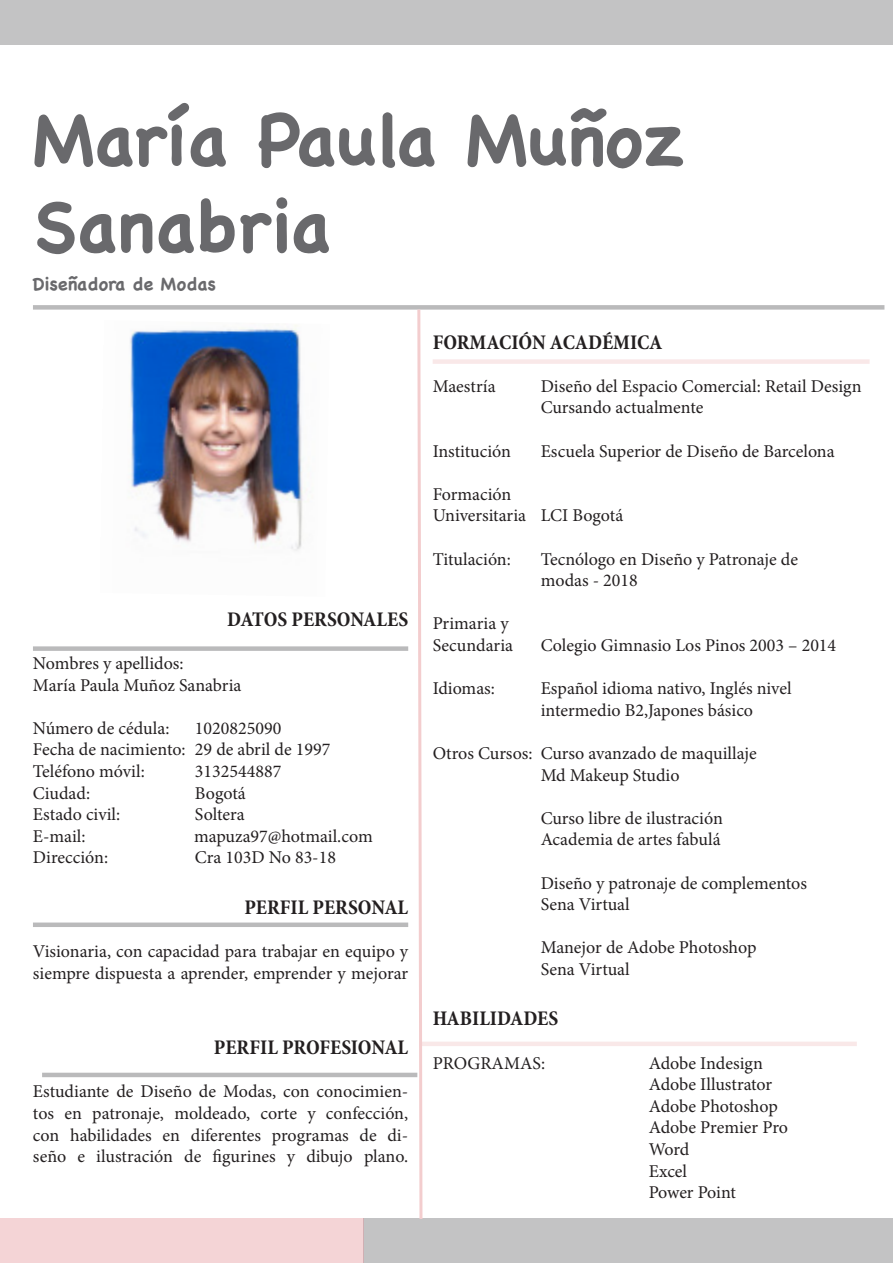
<style>
.page{position:relative;width:893px;height:1263px;background:#fff}
.page>*{position:absolute;margin:0;border:0;box-sizing:border-box;transform-origin:0 0}
.t1{font:700 72px/86.4px "Chalkboard";color:#69696c}
.t2{font:700 condensed 21px "Minion Pro";color:#231f20}
.t3{font:18px/21.6px "Minion Pro";color:#231f20}
.t4{font:700 18px "Chalkboard";color:#69696c}
</style>
<div class="page">
<div style="left:0;top:0;width:893px;height:44px;background:#c3c3c4"></div>
<div style="left:33px;top:305px;width:851px;height:5px;background:#bababb"></div>
<div style="left:364px;top:1219px;width:529px;height:44px;background:#c3c3c4"></div>
<div style="left:0;top:1219px;width:364px;height:44px;background:#f4d4d6"></div>
<svg style="left:416px;top:309px;width:8px;height:910px"></svg>
<div style="left:33px;top:646px;width:375px;height:5px;background:#bababb"></div>
<div style="left:33px;top:922px;width:375px;height:5px;background:#bababb"></div>
<hr style="left:42px;top:1073px;width:375px;height:4px;background:#bababb">
<div style="left:433px;top:359px;width:437px;height:5px;background:#f9e8e8"></div>
<div style="left:420px;top:1041px;width:437px;height:5px;background:#f9e8e8"></div>
<img style="left:130px;top:325px;width:177px;height:226px">
<p class="t1" style="left:33px;top:96px;width:653px">María Paula Muñoz<br>Sanabria</p>
<p class="t4" style="left:33px;top:273px;width:185px">Diseñadora de Modas</p>
<p class="t2" style="left:227px;top:605px;width:182px">DATOS PERSONALES</p>
<p class="t3" style="left:33px;top:652px;width:152px">Nombres y apellidos:</p>
<p class="t3" style="left:33px;top:674px;width:210px">María Paula Muñoz Sanabria</p>
<p class="t3" style="left:33px;top:717px;width:138px">Número de cédula:</p>
<p class="t3" style="left:195px;top:717px;width:88px">1020825090</p>
<p class="t3" style="left:33px;top:739px;width:299px">Fecha de nacimiento: 29 de abril de 1997</p>
<p class="t3" style="left:33px;top:760px;width:113px">Teléfono móvil:</p>
<p class="t3" style="left:195px;top:760px;width:88px">3132544887</p>
<p class="t3" style="left:33px;top:782px;width:59px">Ciudad:</p>
<p class="t3" style="left:195px;top:782px;width:52px">Bogotá</p>
<p class="t3" style="left:33px;top:804px;width:89px">Estado civil:</p>
<p class="t3" style="left:195px;top:804px;width:51px">Soltera</p>
<p class="t3" style="left:33px;top:825px;width:54px">E-mail:</p>
<p class="t3" style="left:194px;top:825px;width:180px">mapuza97@hotmail.com</p>
<p class="t3" style="left:33px;top:847px;width:77px">Dirección:</p>
<p class="t3" style="left:195px;top:847px;width:143px">Cra 103D No 83-18</p>
<p class="t2" style="left:244px;top:893px;width:165px">PERFIL PERSONAL</p>
<p class="t3" style="left:33px;top:940px;width:377px">Visionaria, con capacidad para trabajar en equipo y siempre dispuesta a aprender, emprender y mejorar</p>
<p class="t2" style="left:214px;top:1033px;width:196px">PERFIL PROFESIONAL</p>
<p class="t3" style="left:33px;top:1081px;width:377px;text-align:justify">Estudiante de Diseño de Modas, con conocimien&shy;tos en patronaje, moldeado, corte y confección, con habilidades en diferentes programas de di&shy;seño e ilustración de figurines y dibujo plano.</p>
<p class="t2" style="left:433px;top:327px;width:231px">FORMACIÓN ACADÉMICA</p>
<p class="t3" style="left:433px;top:375px;width:64px">Maestría</p>
<p class="t3" style="left:541px;top:375px;width:322px">Diseño del Espacio Comercial: Retail Design</p>
<p class="t3" style="left:541px;top:397px;width:164px">Cursando actualmente</p>
<p class="t3" style="left:433px;top:440px;width:80px">Institución</p>
<p class="t3" style="left:541px;top:440px;width:295px">Escuela Superior de Diseño de Barcelona</p>
<p class="t3" style="left:433px;top:483px;width:80px">Formación</p>
<p class="t3" style="left:433px;top:505px;width:192px">Universitaria LCI Bogotá</p>
<p class="t3" style="left:433px;top:548px;width:80px">Titulación:</p>
<p class="t3" style="left:541px;top:548px;width:259px">Tecnólogo en Diseño y Patronaje de modas - 2018</p>
<p class="t3" style="left:433px;top:613px;width:77px">Primaria y</p>
<p class="t3" style="left:433px;top:634px;width:82px">Secundaria</p>
<p class="t3" style="left:541px;top:634px;width:297px">Colegio Gimnasio Los Pinos 2003 – 2014</p>
<p class="t3" style="left:433px;top:678px;width:64px">Idiomas:</p>
<p class="t3" style="left:541px;top:678px;width:252px">Español idioma nativo, Inglés nivel intermedio B2,Japones básico</p>
<p class="t3" style="left:433px;top:742px;width:326px">Otros Cursos: Curso avanzado de maquillaje</p>
<p class="t3" style="left:541px;top:764px;width:140px">Md Makeup Studio</p>
<p class="t3" style="left:541px;top:807px;width:184px">Curso libre de ilustración</p>
<p class="t3" style="left:541px;top:829px;width:182px">Academia de artes fabulá</p>
<p class="t3" style="left:541px;top:872px;width:268px">Diseño y patronaje de complementos</p>
<p class="t3" style="left:541px;top:894px;width:91px">Sena Virtual</p>
<p class="t3" style="left:541px;top:937px;width:217px">Manejor de Adobe Photoshop</p>
<p class="t3" style="left:541px;top:958px;width:91px">Sena Virtual</p>
<p class="t2" style="left:433px;top:1004px;width:127px">HABILIDADES</p>
<p class="t3" style="left:433px;top:1052px;width:114px">PROGRAMAS:</p>
<p class="t3" style="left:649px;top:1052px;width:116px">Adobe Indesign</p>
<p class="t3" style="left:649px;top:1074px;width:125px">Adobe Illustrator</p>
<p class="t3" style="left:649px;top:1095px;width:131px">Adobe Photoshop</p>
<p class="t3" style="left:649px;top:1117px;width:141px">Adobe Premier Pro</p>
<p class="t3" style="left:649px;top:1138px;width:42px">Word</p>
<p class="t3" style="left:649px;top:1160px;width:40px">Excel</p>
<p class="t3" style="left:649px;top:1182px;width:89px">Power Point</p>
</div>
